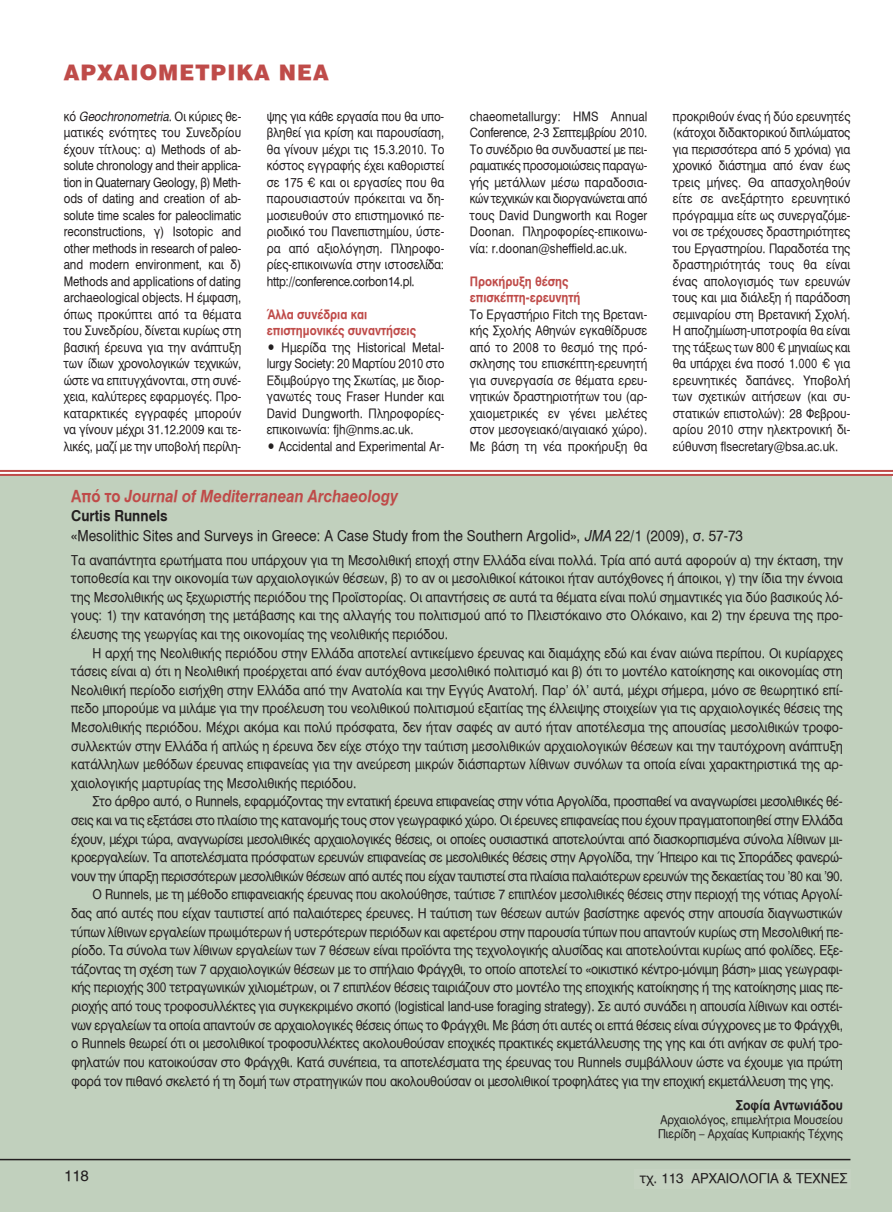
<style>
.page{position:relative;width:893px;height:1212px;background:#fff}
.page>*{position:absolute;margin:0;border:0;box-sizing:border-box;transform-origin:0 0}
.t1{font:21px "UB Helvetica Black Normal";letter-spacing:.05em;color:#bf4b49}
.t2{font:italic 16.5px "UB Helvetica Bold";color:#bf4b49;scale:.9 1}
.t3{font:15px/19.8px "UB Helvetica Normal";color:#231f20;scale:.9 1}
.t4{font:15px "UB Helvetica Normal";color:#231f20}
.t5{font:13.5px "UB Helvetica Normal";letter-spacing:-.015em;color:#231f20;scale:.9 1}
.t6{font:13.5px "UB Helvetica Normal";letter-spacing:-.035em;color:#231f20;scale:.9 1}
.t7{font:13.5px "UB Helvetica Normal";letter-spacing:-.015em;color:#231f20}
.t8{font:13.5px "UB Helvetica Bold";color:#231f20;scale:.9 1}
.t9{font:12.9px/16.5px "UB Helvetica Normal";color:#231f20;text-align:justify;scale:.88 1}
.t10{font:12.9px/16.5px "UB Helvetica Bold";color:#bf4b49;scale:.88 1}
.t11{font:12px/13.8px "UB Helvetica Normal";color:#231f20;scale:.9 1}
.s1{font-style:italic}
.s2{font-family:"Helvetica"}
.s3{font-family:"UB Helvetica Bold";color:#bf4b49}
.s4{font-style:normal}
.s5{font-family:"UB Helvetica Bold"}
</style>
<div class="page">
<div style="left:0;top:474px;width:892px;height:738px;background:#c1d0bd"></div>
<div style="left:634px;top:1169px;width:216px;height:19px;background:#c5d2c1"></div>
<hr style="left:0;top:1159px;width:850px;height:1px;background:#231f20">
<hr style="left:0;top:470px;width:893px;height:2px;background:#bf4b49">
<hr style="left:0;top:474px;width:893px;height:2px;background:#bf4b49">
<p class="t1" style="left:64px;top:60px;width:267px">ΑΡΧΑΙΟΜΕΤΡΙΚΑ ΝΕΑ</p>
<p class="t9" style="left:64px;top:108px;width:203px">κ ό <span class="s1">Geochronometria</span>. Ο ι κ ύ ρ ι ε ς θ ε - ματικές ενότητες του Συνεδρίου έχουν τίτλους: α) Methods of ab&shy;solute chronology and their applica&shy;tion in Quaternary Geology, β) Meth&shy;ods of dating and creation of ab&shy;solute time scales for paleoclimatic reconstructions, γ) Isotopic and other methods in research of paleo&shy;and modern environment, και δ)<br>Methods and applications of dating archaeological objects. Η έμφαση, όπως προκύπτει από τα θέματα του Συνεδρίου, δίνεται κυρίως στη βασική έρευνα για την ανάπτυξη των ίδιων χρονολογικών τεχνικών, ώστε να επιτυγχάνονται, στη συνέ&shy;χεια, καλύτερες εφαρμογές. Προ&shy;καταρκτικές εγγραφές μπορούν να γίνουν μέχρι 31.12.2009 και τε&shy;λικές, μαζί με την υποβολή περίλη -</p>
<p class="t9" style="left:267px;top:108px;width:203px">ψης για κάθε εργασία που θα υπο&shy;βληθεί για κρίση και παρουσίαση, θα γίνουν μέχρι τις 15.3.2010. Το κόστος εγγραφής έχει καθοριστεί σε 175 <span class="s2">€</span> και οι εργασίες που θα παρουσιαστούν πρόκειται να δη&shy;μοσιευθούν στο επιστημονικό πε&shy;ριοδικό του Πανεπιστημίου, ύστε - ρα από αξιολόγηση. Πληροφο&shy;ρίες-επικοινωνία στην ιστοσελίδα: http://conference.corbon14.pl.</p>
<p class="t10" style="left:267px;top:306px;width:171px">Άλλα συνέδρια και επιστημονικές συναντήσεις</p>
<p class="t9" style="left:267px;top:339px;width:203px">• Ημερίδα της Historical Metal&shy;lurgy Society: 20 Μαρτίου 2010 στο Εδιμβούργο της Σκωτίας, με διορ&shy;γανωτές τους Fraser Hunder και David Dungworth. Πληροφορίες&shy;επικοινωνία: fjh@nms.ac.uk.</p>
<p class="t9" style="left:267px;top:438px;width:203px">• Accidental and Experimental Ar-</p>
<p class="t9" style="left:470px;top:108px;width:203px">chaeometallurgy: HMS Annual Conference, 2-3 Σεπτεμβρίου 2010.<br>Το συνέδριο θα συνδυαστεί με πει&shy;ραματικές προσομοιώσεις παραγω - γής μετάλλων μέσω παραδοσια&shy;κών τεχνικών και διοργανώνεται από τους David Dungworth και Roger Doonan. Πληροφορίες-επικοινω&shy;νία: r.doonan@sheffield.ac.uk.</p>
<p class="t9" style="left:470px;top:273px;width:203px;text-align:left"><span class="s3">Προκήρυξη θέσης επισκέπτη-ερευνητή<br></span>Το Εργαστήριο Fitch της Βρετανι&shy;κής Σχολής Αθηνών εγκαθίδρυσε από το 2008 το θεσμό της πρό&shy;σκλησης του επισκέπτη-ερευνητή για συνεργασία σε θέματα ερευ&shy;νητικών δραστηριοτήτων του (αρ&shy;χαιομετρικές εν γένει μελέτες στον μεσογειακό/αιγαιακό χώρο).<br>Με βάση τη νέα προκήρυξη θα</p>
<p class="t9" style="left:673px;top:108px;width:203px">προκριθούν ένας ή δύο ερευνητές (κάτοχοι διδακτορικού διπλώματος για περισσότερα από 5 χρό νια) για χρονικό διάστημα από έναν έως τρεις μήνες. Θα απα σχοληθούν είτε σε ανεξάρτητο ερευνητικό πρόγραμμα είτε ως συνεργαζόμε&shy;νοι σε τρέχουσες δραστηριότητες του Εργαστηρίου. Παρα δοτέα της δραστηριότητάς τους θα είναι ένας απολογισμός των ερευνών τους και μια διάλεξη ή παράδοση σεμιναρίου στη Βρετανική Σχολή.<br>Η αποζημίωση-υπο τροφία θα είναι της τάξεως των 800 <span class="s2">€</span> μηνιαίως και θα υπάρχει ένα ποσό 1.000 <span class="s2">€</span> για ερευνητικές δαπάνες. Yποβολή των σχετικών αιτήσεων (και συ&shy;στατικών επιστολών): 28 Φεβρου - αρίου 2010 στην ηλεκτρονική δι&shy;εύθυνση flsecretary@bsa.ac.uk.</p>
<p class="t2" style="left:71px;top:486px;width:365px"><span class="s4">Από το</span> Journal of Mediterranean Archaeology</p>
<p class="t3" style="left:71px;top:506px;width:748px"><span class="s5">Curtis Runnels<br></span>«Mesolithic Sites and Surveys in Greece: A Case Study from the Southern Argolid», <span class="s1">JMA</span> 22/1 (2009), σ. 57-73</p>
<p class="t5" style="left:71px;top:552px;width:859px">Τα αναπάντητα ερωτήματα που υπάρχουν για τη Μεσολιθική εποχή στην Ελλάδα είναι πολλά. Τρία από αυτά αφορούν α) την έκταση, την</p>
<p class="t5" style="left:71px;top:571px;width:859px">τοποθεσία και την οικονομία των αρχαιολογικών θέσεων, β) το αν οι μεσολιθικοί κάτοικοι ήταν αυτόχθονες ή άποικοι, γ) την ίδια την έννοια</p>
<p class="t5" style="left:71px;top:589px;width:859px">της Μεσολιθικής ως ξεχωριστής περιόδου της Προϊστορίας. Οι απαντήσεις σε αυτά τα θέματα είναι πολύ σημαντικές για δύο βασικούς λό-</p>
<p class="t5" style="left:71px;top:608px;width:859px">γους: 1) την κατανόηση της μετάβασης και της αλλαγής του πολιτισμού από το Πλειστόκαινο στο Ολόκαινο, και 2) την έρευνα της προ-</p>
<p class="t5" style="left:71px;top:626px;width:420px">έλευσης της γεωργίας και της οικονομίας της νεολιθικής περιόδου.</p>
<p class="t5" style="left:93px;top:645px;width:835px">Η αρχή της Νεολιθικής περιόδου στην Ελλάδα αποτελεί αντικείμενο έρευνας και διαμάχης εδώ και έναν αιώνα περίπου. Οι κυρίαρχες</p>
<p class="t5" style="left:71px;top:664px;width:859px">τάσεις είναι α) ότι η Νεολιθική προέρχεται από έναν αυτόχθονα μεσολιθικό πολιτισμό και β) ότι το μοντέλο κατοίκησης και οικονομίας στη</p>
<p class="t5" style="left:71px;top:682px;width:859px">Νεολιθική περίοδο εισήχθη στην Ελλάδα από την Ανατολία και την Εγγύς Ανατολή. Παρ’ όλ’ αυτά, μέχρι σήμερα, μόνο σε θεωρητικό επί-</p>
<p class="t5" style="left:71px;top:701px;width:859px">πεδο μπορούμε να μιλάμε για την προέλευση του νεολιθικού πολιτισμού εξαιτίας της έλλειψης στοιχείων για τις αρχαιολογικές θέσεις της</p>
<p class="t5" style="left:71px;top:719px;width:859px">Μεσολιθικής περιόδου. Μέχρι ακόμα και πολύ πρόσφατα, δεν ήταν σαφές αν αυτό ήταν αποτέλεσμα της απουσίας μεσολιθικών τροφο-</p>
<p class="t5" style="left:71px;top:738px;width:859px">συλλεκτών στην Ελλάδα ή απλώς η έρευνα δεν είχε στόχο την ταύτιση μεσολιθικών αρχαιολογικών θέσεων και την ταυτόχρονη ανάπτυξη</p>
<p class="t5" style="left:71px;top:757px;width:859px">κατάλληλων μεθόδων έρευνας επιφανείας για την ανεύρεση μικρών διάσπαρτων λίθινων συνόλων τα οποία είναι χαρακτηριστικά της αρ-</p>
<p class="t5" style="left:71px;top:775px;width:318px">χαιολογικής μαρτυρίας της Μεσολιθικής περιόδου.</p>
<p class="t5" style="left:93px;top:794px;width:835px">Στο άρθρο αυτό, ο Runnels, εφαρμόζοντας την εντατική έρευνα επιφανείας στην νότια Αργολίδα, προσπαθεί να αναγνωρίσει μεσολιθικές θέ-</p>
<p class="t5" style="left:71px;top:812px;width:859px">σεις και να τις εξετάσει στο πλαίσιο της κατανομής τους στον γεωγραφικό χώρο. Οι έρευνες επιφανείας που έχουν πραγματοποιηθεί στην Ελλάδα</p>
<p class="t5" style="left:71px;top:831px;width:858px">έχουν, μέχρι τώρα, αναγνωρίσει μεσολιθικές αρχαιολογικές θέσεις, οι οποίες ουσιαστικά αποτελούνται από διασκορπισμένα σύνολα λίθινων μι-</p>
<p class="t5" style="left:71px;top:850px;width:858px">κροεργαλείων. Τα αποτελέσματα πρόσφατων ερευνών επιφανείας σε μεσολιθικές θέσεις στην Αργολίδα, την Ήπειρο και τις Σποράδες φανερώ-</p>
<p class="t6" style="left:71px;top:868px;width:859px">νουν την ύπαρξη περισσότερων μεσολιθικών θέσεων από αυτές που είχαν ταυτιστεί στα πλαίσια παλαιότερων ερευνών της δεκαετίας του ’80 και ’90.</p>
<p class="t5" style="left:93px;top:887px;width:835px">Ο Runnels, με τη μέθοδο επιφανειακής έρευνας που ακολούθησε, ταύτισε 7 επιπλέον μεσολιθικές θέσεις στην περιοχή της νότιας Αργολί-</p>
<p class="t5" style="left:71px;top:905px;width:858px">δας από αυτές που είχαν ταυτιστεί από παλαιότερες έρευνες. Η ταύτιση των θέσεων αυτών βασίστηκε αφενός στην απουσία διαγνωστικών</p>
<p class="t5" style="left:71px;top:924px;width:859px">τύπων λίθινων εργαλείων πρωιμότερων ή υστερότερων περιόδων και αφετέρου στην παρουσία τύπων που απαντούν κυρίως στη Μεσολιθική πε-</p>
<p class="t5" style="left:71px;top:943px;width:859px">ρίοδο. Τα σύνολα των λίθινων εργαλείων των 7 θέσεων είναι προϊόντα της τεχνολογικής αλυσίδας και αποτελούνται κυρίως από φολίδες. Εξε-</p>
<p class="t5" style="left:71px;top:961px;width:859px">τάζοντας τη σχέση των 7 αρχαιολογικών θέσεων με το σπήλαιο Φράγχθι, το οποίο αποτελεί το «οικιστικό κέντρο-μόνιμη βάση» μιας γεωγραφι-</p>
<p class="t5" style="left:71px;top:980px;width:859px">κής περιοχής 300 τετραγωνικών χιλιομέτρων, οι 7 επιπλέον θέσεις ταιριάζουν στο μοντέλο της εποχικής κατοίκησης ή της κατοίκησης μιας πε-</p>
<p class="t5" style="left:71px;top:998px;width:859px">ριοχής από τους τροφοσυλλέκτες για συγκεκριμένο σκοπό (logistical land-use foraging strategy). Σε αυτό συνάδει η απουσία λίθινων και οστέι-</p>
<p class="t5" style="left:71px;top:1017px;width:859px">νων εργαλείων τα οποία απαντούν σε αρχαιολογικές θέσεις όπως το Φράγχθι. Με βάση ότι αυτές οι επτά θέσεις είναι σύγχρονες με το Φράγχθι,</p>
<p class="t5" style="left:71px;top:1036px;width:859px">ο Runnels θεωρεί ότι οι μεσολιθικοί τροφοσυλλέκτες ακολουθούσαν εποχικές πρακτικές εκμετάλλευσης της γης και ότι ανήκαν σε φυλή τρο-</p>
<p class="t5" style="left:71px;top:1054px;width:859px">φηλατών που κατοικούσαν στο Φράγχθι. Κατά συνέπεια, τα αποτελέσματα της έρευνας του Runnels συμβάλλουν ώστε να έχουμε για πρώτη</p>
<p class="t5" style="left:71px;top:1073px;width:849px">φορά τον πιθανό σκελετό ή τη δομή των στρατηγικών που ακολουθούσαν οι μεσολιθικοί τροφηλάτες για την εποχική εκμετάλλευση της γης.</p>
<p class="t8" style="left:736px;top:1097px;width:121px">Σοφία Αντωνιάδου</p>
<p class="t11" style="left:658px;top:1113px;width:207px">Αρχαιολόγος, επιμελήτρια Μουσείου<br>Πιερίδη – Αρχαίας Κυπριακής Τέχνης</p>
<p class="t4" style="left:64px;top:1167px;width:27px">118</p>
<p class="t7" style="left:640px;top:1170px;width:209px">τχ. 113 ΑΡΧΑΙΟΛΟΓΙΑ &amp; ΤΕΧΝΕΣ</p>
</div>
